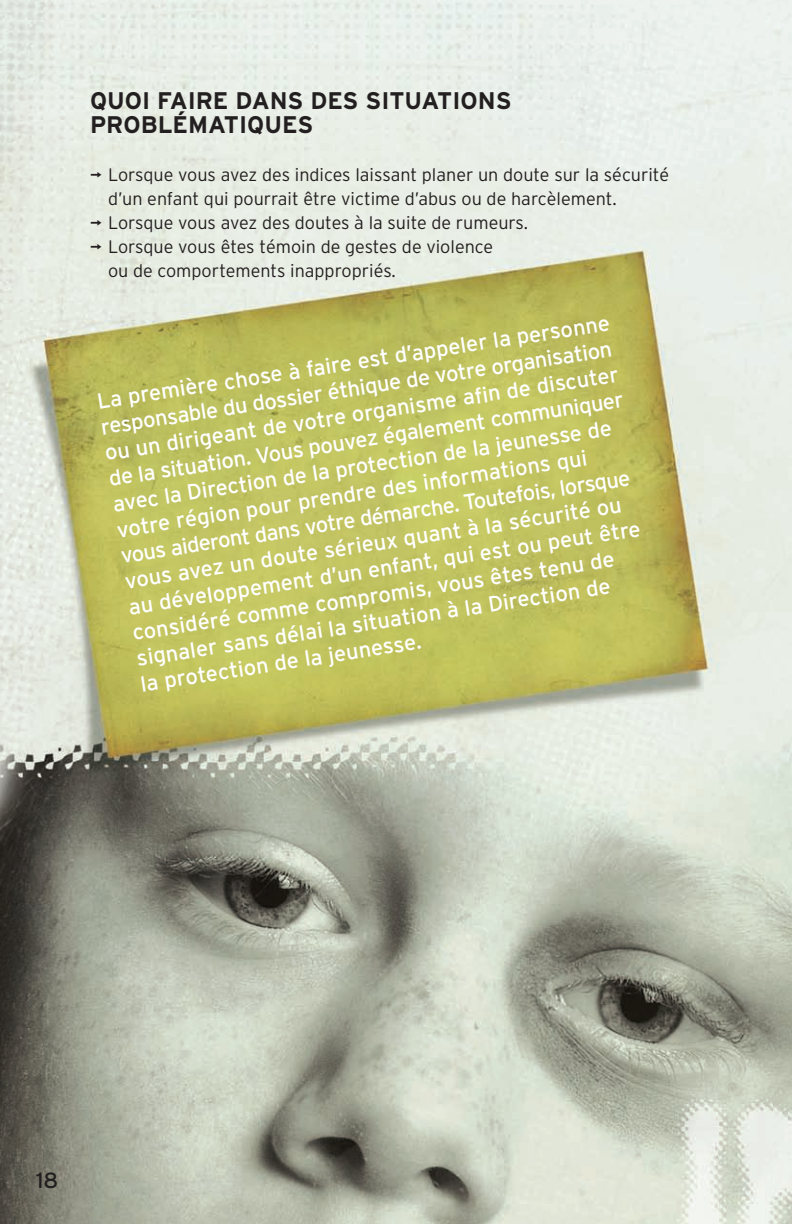
<style>
.page{position:relative;width:792px;height:1224px;background:#fff}
.page>*{position:absolute;margin:0;border:0;box-sizing:border-box;transform-origin:0 0}
.t1{font:700 24px/24px "Interstate";color:#231f20}
.t2{font:22px/26px "Interstate";color:#fff}
.t3{font:22px "Interstate";color:#231f20}
.t4{font:300 18px "Interstate";color:#231f20}
.s1{font-weight:400}
</style>
<div class="page">
<img style="left:0;top:0;width:792px;height:1224px">
<p class="t1" style="left:90px;top:89px;width:423px">QUOI FAIRE DANS DES SITUATIONS<br>PROBLÉMATIQUES</p>
<p class="t4" style="left:90px;top:165px;width:581px"><span class="s1">¬</span> Lorsque vous avez des indices laissant planer un doute sur la sécurité</p>
<p class="t4" style="left:108px;top:189px;width:510px">d’un enfant qui pourrait être victime d’abus ou de harcèlement.</p>
<p class="t4" style="left:90px;top:213px;width:440px"><span class="s1">¬</span> Lorsque vous avez des doutes à la suite de rumeurs.</p>
<p class="t4" style="left:90px;top:237px;width:405px"><span class="s1">¬</span> Lorsque vous êtes témoin de gestes de violence</p>
<p class="t4" style="left:108px;top:261px;width:289px">ou de comportements inappropriés.</p>
<p class="t2" style="left:94px;top:390px;width:529px;rotate:-9deg">La première chose à faire est d’appelerla personne responsable du dossieréthique de votre organisation ou un dirigeant de votre organisme afi n de discuter de la situation. Vous pouvez égalementcommuniquer avec la Direction de la protection de la jeunesse de votre région pourprendre des informations qui<br>vous aiderontdans votre démarche. Toutefois, lorsque vous avez un doute sérieux quant à la sécurité ou au développement d’un enfant, qui est ou peut être considéré comme compromis, vous êtes tenu de signalersans délai la situation à la Direction de<br>la protection de la jeunesse.</p>
<p class="t3" style="left:36px;top:1168px;width:24px">18</p>
</div>
